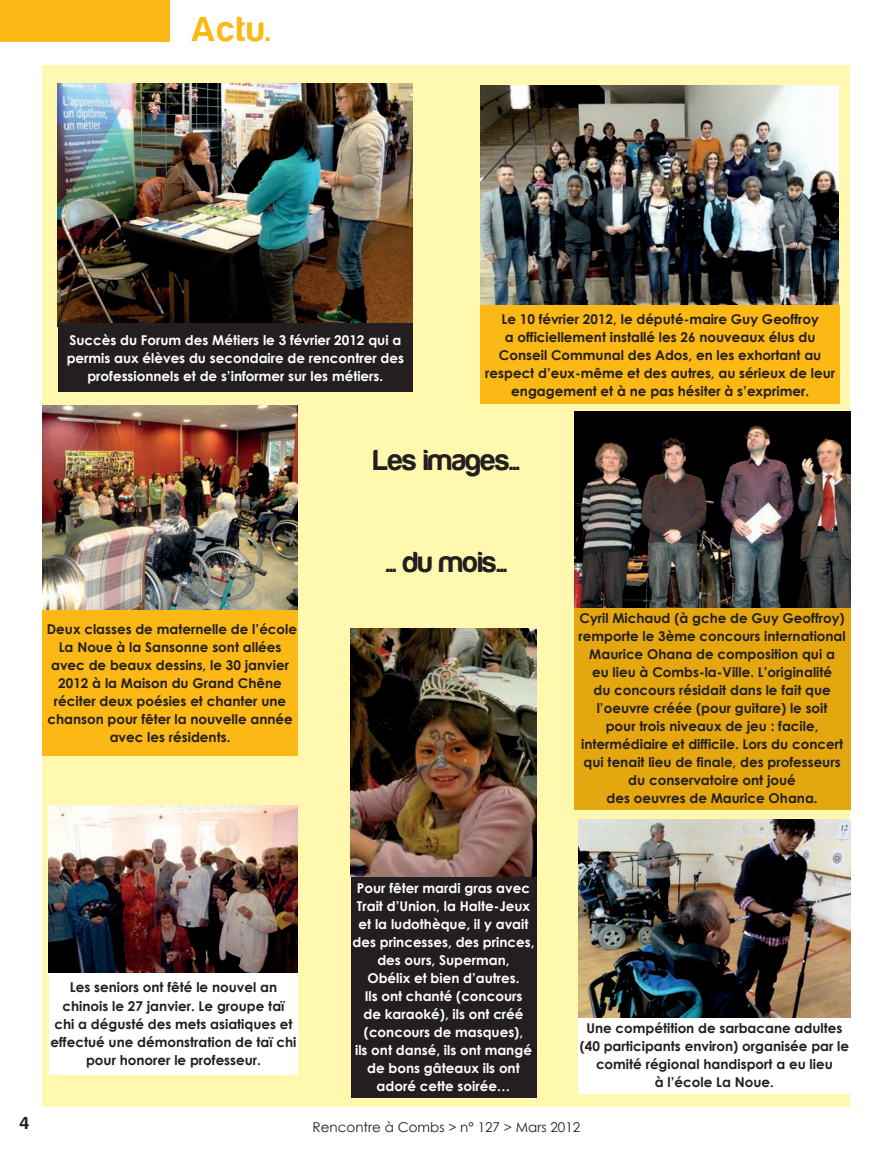
<style>
.page{position:relative;width:893px;height:1149px;background:#fff}
.page>*{position:absolute;margin:0;border:0;box-sizing:border-box;transform-origin:0 0}
.t1{font:36px "Harabara";color:#fcb814}
.t2{font:30px "Harabara";color:#231f20}
.t3{font:18px "Harabara";color:#231f20}
.t4{font:700 13.5px/18px "Century Gothic";color:#231f20;text-align:center}
.t5{font:700 13.5px/18px "Century Gothic";color:#fff;text-align:center}
.t6{font:13.5px "Century Gothic";color:#231f20}
</style>
<div class="page">
<div style="left:0;top:0;width:169px;height:42px;background:#fcb814"></div>
<div style="left:43px;top:65px;width:807px;height:1041px;background:#fff8ae"></div>
<img style="left:58px;top:83px;width:355px;height:240px">
<div style="left:58px;top:323px;width:355px;height:68px;background:#231f20"></div>
<img style="left:480px;top:85px;width:358px;height:220px">
<div style="left:480px;top:305px;width:360px;height:99px;background:#fcb814"></div>
<img style="left:43px;top:405px;width:255px;height:205px">
<div style="left:43px;top:610px;width:255px;height:145px;background:#fcb814"></div>
<div style="left:574px;top:606px;width:276px;height:203px;background:#e5a710"></div>
<img style="left:574px;top:411px;width:276px;height:196px">
<div style="left:578px;top:1015px;width:272px;height:77px;background:#fff"></div>
<img style="left:578px;top:819px;width:273px;height:198px">
<div style="left:49px;top:972px;width:249px;height:102px;background:#fff"></div>
<img style="left:49px;top:805px;width:249px;height:167px">
<div style="left:351px;top:876px;width:185px;height:221px;background:#231f20"></div>
<img style="left:351px;top:628px;width:186px;height:248px">
<h1 class="t1" style="left:191px;top:11px;width:80px">Actu.</h1>
<p class="t5" style="left:67px;top:330px;width:339px">Succès du Forum des Métiers le 3 février 2012 qui a permis aux élèves du secondaire de rencontrer des professionnels et de s’informer sur les métiers.</p>
<p class="t4" style="left:485px;top:309px;width:351px">Le 10 février 2012, le député-maire Guy Geoffroy<br>a officiellement installé les 26 nouveaux élus du Conseil Communal des Ados, en les exhortant au respect d’eux-même et des autres, au sérieux de leur engagement et à ne pas hésiter à s’exprimer.</p>
<h2 class="t2" style="left:373px;top:444px;width:148px">Les images...</h2>
<h2 class="t2" style="left:386px;top:546px;width:122px">... du mois...</h2>
<p class="t4" style="left:47px;top:619px;width:252px">Deux classes de maternelle de l’école<br>La Noue à la Sansonne sont allées avec de beaux dessins, le 30 janvier<br>2012 à la Maison du Grand Chêne réciter deux poésies et chanter une chanson pour fêter la nouvelle année avec les résidents.</p>
<p class="t4" style="left:578px;top:608px;width:269px">Cyril Michaud (à gche de Guy Geoffroy) remporte le 3ème concours international Maurice Ohana de composition qui a<br>eu lieu à Combs-la-Ville. L’originalité<br>du concours résidait dans le fait que l’oeuvre créée (pour guitare) le soit<br>pour trois niveaux de jeu : facile, intermédiaire et difficile. Lors du concert qui tenait lieu de finale, des professeurs du conservatoire ont joué<br>des oeuvres de Maurice Ohana.</p>
<p class="t4" style="left:51px;top:977px;width:247px">Les seniors ont fêté le nouvel an chinois le 27 janvier. Le groupe taï<br>chi a dégusté des mets asiatiques et effectué une démonstration de taï chi pour honorer le professeur.</p>
<p class="t5" style="left:352px;top:878px;width:183px">Pour fêter mardi gras avec<br>Trait d’Union, la Halte-Jeux et la ludothèque, il y avait des princesses, des princes, des ours, Superman,<br>Obélix et bien d’autres.<br>Ils ont chanté (concours<br>de karaoké), ils ont créé (concours de masques),<br>ils ont dansé, ils ont mangé de bons gâteaux ils ont adoré cette soirée…</p>
<p class="t4" style="left:580px;top:1018px;width:271px">Une compétition de sarbacane adultes (40 participants environ) organisée par le comité régional handisport a eu lieu<br>à l’école La Noue.</p>
<h3 class="t3" style="left:20px;top:1113px;width:11px">4</h3>
<p class="t6" style="left:313px;top:1118px;width:269px">Rencontre à Combs &gt; n° 127 &gt; Mars 2012</p>
</div>
